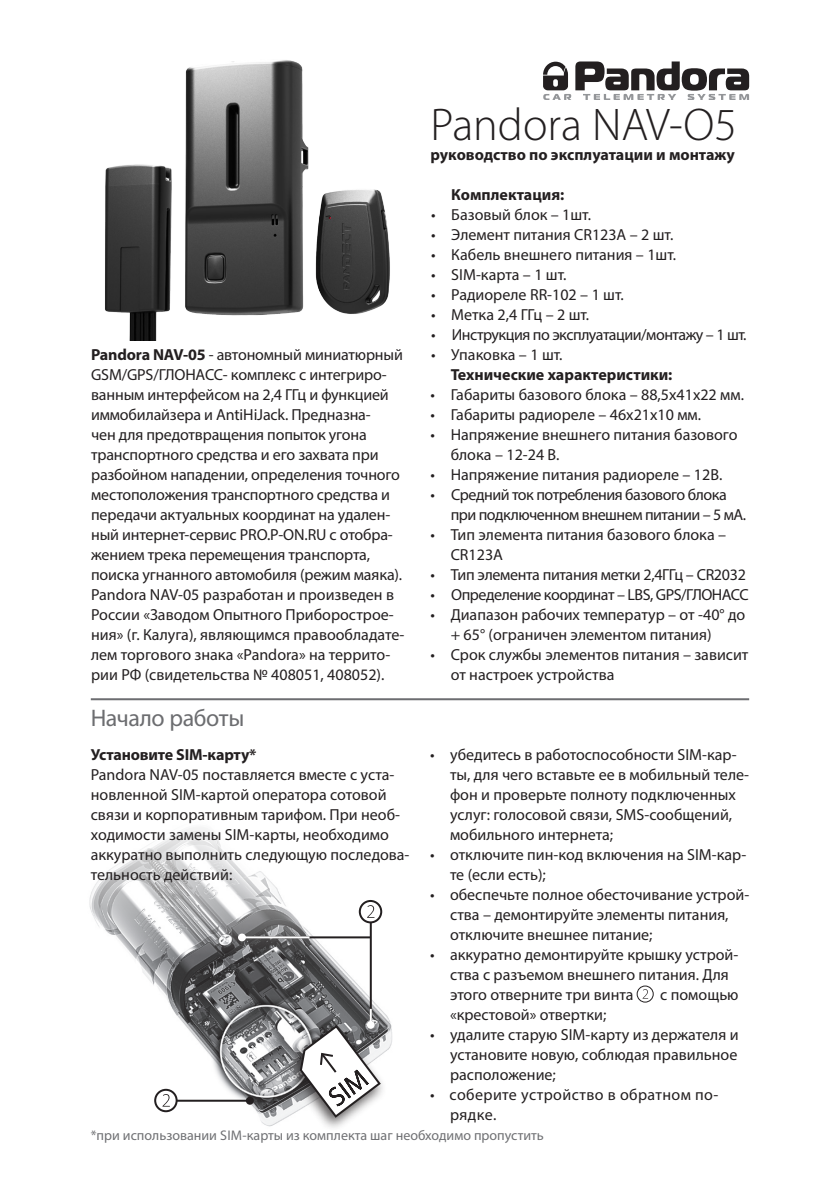
<style>
.page{position:relative;width:840px;height:1191px;background:#fff}
.page>*{position:absolute;margin:0;border:0;box-sizing:border-box;transform-origin:0 0}
.t1{font:300 46px "Myriad Pro";color:#231f20}
.t2{font:24px "Myriad Pro";letter-spacing:-.02em;color:#6c6d70}
.base{font:16px/20px "Myriad Pro";color:#231f20}
.base-2{font:16px/20px "Myriad Pro";letter-spacing:-.03em;color:#231f20}
.title2{font:700 16px "Myriad Pro";color:#231f20}
.base-3{font:16px "Myriad Pro";letter-spacing:-.02em;color:#231f20}
.base-4{font:16px/20px "Myriad Pro";letter-spacing:.025em;color:#231f20}
.base-5{font:700 16px "Myriad Pro";letter-spacing:-.01em;color:#231f20}
.base-6{font:14px "Myriad Pro";color:#6f7073}
.s1{font-weight:700}
</style>
<div class="page">
<img style="left:132px;top:955px;width:260px;height:172px">
<svg style="left:89px;top:828px;width:294px;height:127px"></svg>
<div style="left:358px;top:900px;width:24px;height:23px;border:2px solid #231f20;border-radius:50%"></div>
<svg style="left:367px;top:905px;width:7px;height:12px"></svg>
<div style="left:154px;top:1088px;width:23px;height:24px;border:2px solid #231f20;border-radius:50%"></div>
<svg style="left:162px;top:1094px;width:8px;height:12px"></svg>
<hr style="left:177px;top:1099px;width:73px;height:2px;background:#231f20">
<div style="left:246px;top:1096px;width:8px;height:8px;background:#231f20;border-radius:50%"></div>
<hr style="left:242px;top:936px;width:128px;height:2px;background:#231f20">
<hr style="left:369px;top:922px;width:2px;height:103px;background:#231f20">
<hr style="left:242px;top:936px;width:67px;height:2px;background:#fff">
<div style="left:238px;top:933px;width:8px;height:8px;background:#fff;border-radius:50%"></div>
<div style="left:286px;top:1020px;width:101px;height:112px;background:#231f20;opacity:.75"></div>
<svg style="left:298px;top:1009px;width:84px;height:110px"></svg>
<img style="left:105px;top:60px;width:285px;height:280px">
<svg style="left:543px;top:61px;width:205px;height:39px"></svg>
<hr style="left:91px;top:698px;width:657px;height:2px;background:#6c6d70">
<div style="left:636px;top:985px;width:17px;height:17px;border:1px solid #231f20;border-radius:50%"></div>
<svg style="left:643px;top:989px;width:4px;height:9px"></svg>
<p class="base" style="left:91px;top:344px;width:313px"><span class="s1">Pandora NAV-05</span> - автономный миниатюрный GSM/GPS/ГЛОНАСС- комплекс с интегриро&shy;ванным интерфейсом на 2,4 ГГц и функцией иммобилайзера и AntiHiJack. Предназна-<br>чен для предотвращения попыток угона транспортного средства и его захвата при разбойном нападении, определения точного местоположения транспортного средства и передачи актуальных координат на удален&shy;ный интернет-сервис PRO.P-ON.RU с отобра&shy;жением трека перемещения транспорта, поиска угнанного автомобиля (режим маяка).</p>
<p class="base" style="left:91px;top:584px;width:314px">Pandora NAV-05 разработан и произведен в России «Заводом Опытного Приборострое&shy;ния» (г. Калуга), являющимся правообладате&shy;лем торгового знака «Pandora» на террито&shy;рии РФ (свидетельства № 408051, 408052).</p>
<p class="t2" style="left:91px;top:703px;width:155px">Начало работы</p>
<p class="base-5" style="left:91px;top:744px;width:167px">Установите SIM-карту*</p>
<p class="base" style="left:91px;top:764px;width:320px">Pandora NAV-05 поставляется вместе с уста&shy;новленной SIM-картой оператора сотовой связи и корпоративным тарифом. При необ&shy;ходимости замены SIM-карты, необходимо аккуратно выполнить следующую последова&shy;тельность действий:</p>
<p class="t1" style="left:430px;top:97px;width:307px">Pandora NAV-O5</p>
<p class="title2" style="left:430px;top:144px;width:305px">руководство по эксплуатации и монтажу</p>
<p class="title2" style="left:451px;top:184px;width:114px">Комплектация:</p>
<p class="base" style="left:431px;top:204px;width:161px">• Базовый блок – 1шт.</p>
<p class="base" style="left:431px;top:224px;width:243px">• Элемент питания CR123A – 2 шт.</p>
<p class="base" style="left:431px;top:244px;width:246px">• Кабель внешнего питания – 1шт.</p>
<p class="base" style="left:431px;top:264px;width:136px">• SIM-карта – 1 шт.</p>
<p class="base" style="left:431px;top:284px;width:194px">• Радиореле RR-102 – 1 шт.</p>
<p class="base" style="left:431px;top:304px;width:159px">• Метка 2,4 ГГц – 2 шт.</p>
<p class="base-2" style="left:431px;top:324px;width:316px">• Инструкция по эксплуатации/монтажу – 1 шт.</p>
<p class="base" style="left:431px;top:344px;width:133px">• Упаковка – 1 шт.</p>
<p class="title2" style="left:450px;top:364px;width:223px">Технические характеристики:</p>
<p class="base" style="left:430px;top:384px;width:315px">• Габариты базового блока – 88,5x41x22 мм.</p>
<p class="base" style="left:430px;top:404px;width:272px">• Габариты радиореле – 46x21x10 мм.</p>
<p class="base" style="left:450px;top:424px;width:288px;text-indent:-20px">• Напряжение внешнего питания базового блока – 12-24 В.</p>
<p class="base" style="left:430px;top:464px;width:293px">• Напряжение питания радиореле – 12В.</p>
<p class="base-2" style="left:450px;top:484px;width:297px;text-indent:-20px">• Средний ток потребления базового блока при подключенном внешнем питании – 5 мА.</p>
<p class="base" style="left:450px;top:524px;width:277px;text-indent:-20px">• Тип элемента питания базового блока –<br>CR123A</p>
<p class="base-3" style="left:430px;top:565px;width:316px">• Тип элемента питания метки 2,4ГГц – CR2032</p>
<p class="base-2" style="left:430px;top:584px;width:319px">• Определение координат – LBS, GPS/ГЛОНАСС</p>
<p class="base" style="left:450px;top:604px;width:296px;text-indent:-20px">• Диапазон рабочих температур – от -40° до + 65° (ограничен элементом питания)</p>
<p class="base" style="left:450px;top:644px;width:299px;text-indent:-20px">• Срок службы элементов питания – зависит от настроек устройства</p>
<p class="base" style="left:450px;top:744px;width:300px;text-indent:-20px">• убедитесь в работоспособности SIM-кар&shy;ты, для чего вставьте ее в мобильный теле&shy;фон и проверьте полноту подключенных услуг: голосовой связи, SMS-сообщений, мобильного интернета;</p>
<p class="base" style="left:450px;top:844px;width:297px;text-indent:-20px">• отключите пин-код включения на SIM-кар&shy;те (если есть);</p>
<p class="base" style="left:450px;top:884px;width:300px;text-indent:-20px">• обеспечьте полное обесточивание устрой&shy;ства – демонтируйте элементы питания, отключите внешнее питание;</p>
<p class="base" style="left:450px;top:944px;width:290px;text-indent:-20px">• аккуратно демонтируйте крышку устрой&shy;ства с разъемом внешнего питания. Для этого отверните три винта</p>
<p class="base" style="left:660px;top:984px;width:80px">с помощью</p>
<p class="base" style="left:450px;top:1004px;width:158px">«крестовой» отвертки;</p>
<p class="base" style="left:450px;top:1024px;width:290px;text-align:justify;text-indent:-20px">• удалите старую SIM-карту из держателя и установите новую, соблюдая правильное расположение;</p>
<p class="base-4" style="left:450px;top:1084px;width:270px;text-indent:-20px">• соберите устройство в обратном по&shy;рядке.</p>
<p class="base-6" style="left:91px;top:1127px;width:454px">*при использовании SIM-карты из комплекта шаг необходимо пропустить</p>
</div>
